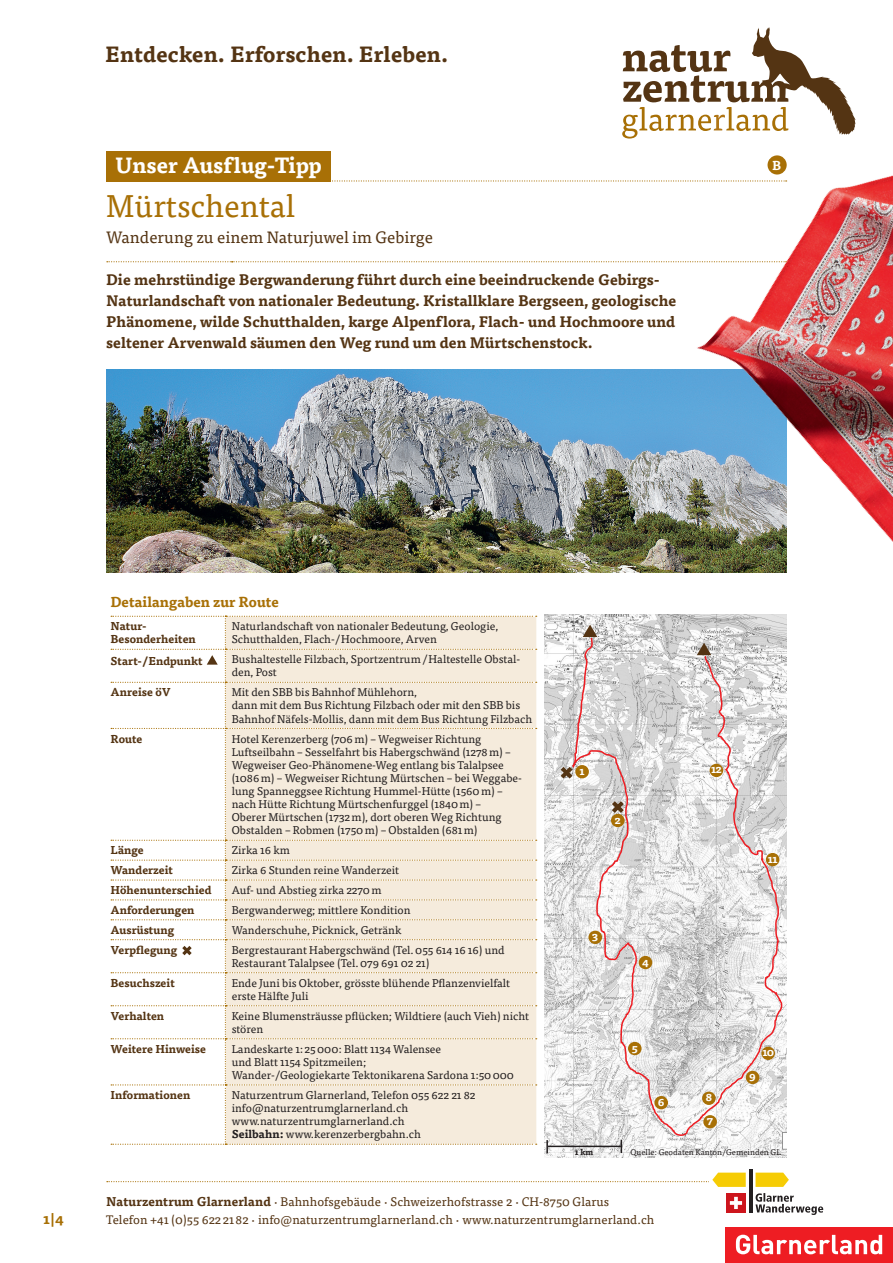
<style>
.page{position:relative;width:893px;height:1263px;background:#fff}
.page>*{position:absolute;margin:0;border:0;box-sizing:border-box;transform-origin:0 0}
._01_Haupttitel_AT{font:31.5px "Tisa OT";color:#a87006}
._20_Claim_AT{font:700 21.75px "Tisa OT";letter-spacing:.005em;color:#543413}
._00_Infoblatt_AT{font:700 21.75px "Tisa OT";color:#fff}
._02_Zusatz_Haupttite{font:16.5px "Tisa OT";color:#543413}
._03_Lead_AT{font:700 15px/21px "Tisa OT";color:#543413}
._05_Untertitel_AT{font:700 14.25px "Tisa OT";color:#a87006}
._02_Zusatz_Haupttite-2{font:700 12.75px "Tisa OT";color:#fff}
.t1{font:12.3px/18.5px "Tisa OT";letter-spacing:.005em;color:#543413}
._10_Grundschrift_Tab{font:11.25px/13.2px "Tisa OT";color:#231f20}
._11_Kategorien_Tabel{font:700 11.25px/13.2px "Tisa OT";color:#543413}
._05_Untertitel_AT-2{font:700 10.95px "Tisa OT";color:#fff}
.t2{font:8.25px "Tisa OT";color:#231f20}
.t3{font:700 8.25px "Tisa OT";color:#231f20}
.s1{font-weight:700}
.s2{font-weight:700;font-size:12.6px}
.s3{font-size:11.25px}
</style>
<div class="page">
<div style="left:725px;top:1227px;width:168px;height:36px;background:#ee1d23"></div>
<svg style="left:736px;top:1235px;width:146px;height:19px"></svg>
<svg style="left:330px;top:151px;width:270px;height:31px"></svg>
<svg style="left:107px;top:261px;width:493px;height:1px"></svg>
<svg style="left:111px;top:616px;width:426px;height:529px"></svg>
<img style="left:545px;top:614px;width:242px;height:544px">
<img style="left:106px;top:370px;width:495px;height:202px">
<hr style="left:548px;top:1145px;width:73px;height:2px;background:#231f20">
<svg style="left:546px;top:1140px;width:2px;height:13px"></svg>
<svg style="left:561px;top:625px;width:223px;height:528px"></svg>
<div style="left:106px;top:151px;width:224px;height:31px;background:#a87006"></div>
<hr style="left:749px;top:1169px;width:3px;height:43px;background:#231f20">
<svg style="left:107px;top:1172px;width:682px;height:15px"></svg>
<svg style="left:755px;top:1193px;width:68px;height:22px"></svg>
<div style="left:726px;top:1193px;width:20px;height:19px;background:#cd151d"></div>
<svg style="left:730px;top:1197px;width:12px;height:12px"></svg>
<img style="left:601px;top:155px;width:292px;height:418px">
<svg style="left:622px;top:27px;width:234px;height:112px"></svg>
<p class="_20_Claim_AT" style="left:105px;top:40px;width:345px">Entdecken. Erforschen. Erleben.</p>
<p class="_00_Infoblatt_AT" style="left:115px;top:152px;width:209px">Unser Ausflug-Tipp</p>
<p class="_01_Haupttitel_AT" style="left:106px;top:187px;width:190px">Mürtschental</p>
<p class="_02_Zusatz_Haupttite" style="left:106px;top:227px;width:328px">Wanderung zu einem Naturjuwel im Gebirge</p>
<p class="_03_Lead_AT" style="left:106px;top:270px;width:572px">Die mehrstündige Bergwanderung führt durch eine beeindruckende Gebirgs-Naturlandschaft von nationaler Bedeutung. Kristallklare Bergseen, geologische Phänomene, wilde Schutthalden, karge Alpenflora, Flach- und Hochmoore und seltener Arvenwald säumen den Weg rund um den Mürtschenstock.</p>
<p class="_02_Zusatz_Haupttite-2" style="left:772px;top:157px;width:11px">B</p>
<p class="_05_Untertitel_AT" style="left:43px;top:1210px;width:23px">1|4</p>
<p class="_05_Untertitel_AT" style="left:111px;top:593px;width:170px">Detailangaben zur Route</p>
<p class="_11_Kategorien_Tabel" style="left:111px;top:620px;width:87px">Natur-<br>Besonderheiten</p>
<p class="_10_Grundschrift_Tab" style="left:232px;top:620px;width:268px">Naturlandschaft von nationaler Bedeutung, Geologie,<br>Schutthalden, Flach-/Hochmoore, Arven</p>
<p class="_11_Kategorien_Tabel" style="left:111px;top:654px;width:94px">Start-/Endpunkt</p>
<p class="_10_Grundschrift_Tab" style="left:232px;top:653px;width:290px">Bushaltestelle Filzbach, Sportzentrum/Haltestelle Obstal&shy;den, Post</p>
<p class="_11_Kategorien_Tabel" style="left:111px;top:686px;width:62px">Anreise öV</p>
<p class="_10_Grundschrift_Tab" style="left:232px;top:686px;width:302px">Mit den SBB bis Bahnhof Mühlehorn,<br>dann mit dem Bus Richtung Filzbach oder mit den SBB bis<br>Bahnhof Näfels-Mollis, dann mit dem Bus Richtung Filzbach</p>
<p class="_11_Kategorien_Tabel" style="left:111px;top:732px;width:33px">Route</p>
<p class="_10_Grundschrift_Tab" style="left:232px;top:732px;width:292px">Hotel Kerenzerberg (706m) – Wegweiser Richtung Luftseilbahn – Sesselfahrt bis Habergschwänd (1278m) – Wegweiser Geo-Phänomene-Weg entlang bis Talalpsee (1086m) – Wegweiser Richtung Mürtschen – bei Weggabe&shy;lung Spanneggsee Richtung Hummel-Hütte (1560m) – nach Hütte Richtung Mürtschenfurggel (1840m) –<br>Oberer Mürtschen (1732m), dort oberen Weg Richtung Obstalden – Robmen (1750m) – Obstalden (681m)</p>
<p class="_11_Kategorien_Tabel" style="left:111px;top:844px;width:35px">Länge</p>
<p class="_10_Grundschrift_Tab" style="left:232px;top:844px;width:60px">Zirka 16 km</p>
<p class="_11_Kategorien_Tabel" style="left:111px;top:864px;width:64px">Wanderzeit</p>
<p class="_10_Grundschrift_Tab" style="left:232px;top:864px;width:169px">Zirka 6 Stunden reine Wanderzeit</p>
<p class="_11_Kategorien_Tabel" style="left:111px;top:884px;width:103px">Höhenunterschied</p>
<p class="_10_Grundschrift_Tab" style="left:232px;top:884px;width:151px">Auf- und Abstieg zirka 2270m</p>
<p class="_11_Kategorien_Tabel" style="left:111px;top:904px;width:86px">Anforderungen</p>
<p class="_10_Grundschrift_Tab" style="left:232px;top:903px;width:180px">Bergwanderweg; mittlere Kondition</p>
<p class="_11_Kategorien_Tabel" style="left:111px;top:924px;width:65px">Ausrüstung</p>
<p class="_10_Grundschrift_Tab" style="left:232px;top:923px;width:171px">Wanderschuhe, Picknick, Getränk</p>
<p class="_11_Kategorien_Tabel" style="left:111px;top:943px;width:68px">Verpflegung</p>
<p class="_10_Grundschrift_Tab" style="left:232px;top:943px;width:274px">Bergrestaurant Habergschwänd (Tel.055 614 16 16) und<br>Restaurant Talalpsee (Tel.079 691 02 21)</p>
<p class="_11_Kategorien_Tabel" style="left:111px;top:976px;width:66px">Besuchszeit</p>
<p class="_10_Grundschrift_Tab" style="left:232px;top:976px;width:280px">Ende Juni bis Oktober, grösste blühende Pflanzenvielfalt erste Hälfte Juli</p>
<p class="_11_Kategorien_Tabel" style="left:111px;top:1009px;width:55px">Verhalten</p>
<p class="_10_Grundschrift_Tab" style="left:232px;top:1009px;width:299px">Keine Blumensträusse pflücken; Wildtiere (auch Vieh) nicht stören</p>
<p class="_11_Kategorien_Tabel" style="left:111px;top:1043px;width:97px">Weitere Hinweise</p>
<p class="_10_Grundschrift_Tab" style="left:232px;top:1042px;width:211px">Landeskarte 1: 25000: Blatt 1134 Walensee</p>
<p class="_10_Grundschrift_Tab" style="left:232px;top:1055px;width:284px">und Blatt 1154 Spitzmeilen;<br>Wander-/Geologiekarte Tektonikarena Sardona 1:50000</p>
<p class="_11_Kategorien_Tabel" style="left:111px;top:1089px;width:81px">Informationen</p>
<p class="_10_Grundschrift_Tab" style="left:232px;top:1088px;width:245px">Naturzentrum Glarnerland, Telefon 055 622 21 82</p>
<p class="_10_Grundschrift_Tab" style="left:232px;top:1102px;width:178px">info@naturzentrumglarnerland.ch</p>
<p class="_10_Grundschrift_Tab" style="left:232px;top:1115px;width:174px">www.naturzentrumglarnerland.ch</p>
<p class="_10_Grundschrift_Tab" style="left:232px;top:1128px;width:191px"><span class="s1">Seilbahn:</span> www.kerenzerbergbahn.ch</p>
<p class="_05_Untertitel_AT-2" style="left:579px;top:764px;width:7px">1</p>
<p class="_05_Untertitel_AT-2" style="left:614px;top:813px;width:8px">2</p>
<p class="_05_Untertitel_AT-2" style="left:592px;top:929px;width:8px">3</p>
<p class="_05_Untertitel_AT-2" style="left:642px;top:955px;width:8px">4</p>
<p class="_05_Untertitel_AT-2" style="left:632px;top:1041px;width:8px">5</p>
<p class="_05_Untertitel_AT-2" style="left:658px;top:1095px;width:8px">6</p>
<p class="_05_Untertitel_AT-2" style="left:711px;top:763px;width:13px">12</p>
<p class="_05_Untertitel_AT-2" style="left:767px;top:852px;width:12px">11</p>
<p class="_05_Untertitel_AT-2" style="left:705px;top:1090px;width:8px">8</p>
<p class="_05_Untertitel_AT-2" style="left:707px;top:1113px;width:8px">7</p>
<p class="_05_Untertitel_AT-2" style="left:762px;top:1045px;width:14px">10</p>
<p class="_05_Untertitel_AT-2" style="left:749px;top:1070px;width:8px">9</p>
<p class="t3" style="left:574px;top:1146px;width:20px">1 km</p>
<p class="t2" style="left:630px;top:1147px;width:152px">Quelle: Geodaten Kanton/Gemeinden GL</p>
<p class="t1" style="left:106px;top:1192px;width:550px"><span class="s2">Naturzentrum Glarnerland</span> · Bahnhofsgebäude · Schweizerhofstrasse 2 · CH-8750 Glarus<br>Telefon +41 (0)55 622 2182 · info<span class="s3">@</span>naturzentrumglarnerland.ch · www.naturzentrumglarnerland.ch</p>
</div>
